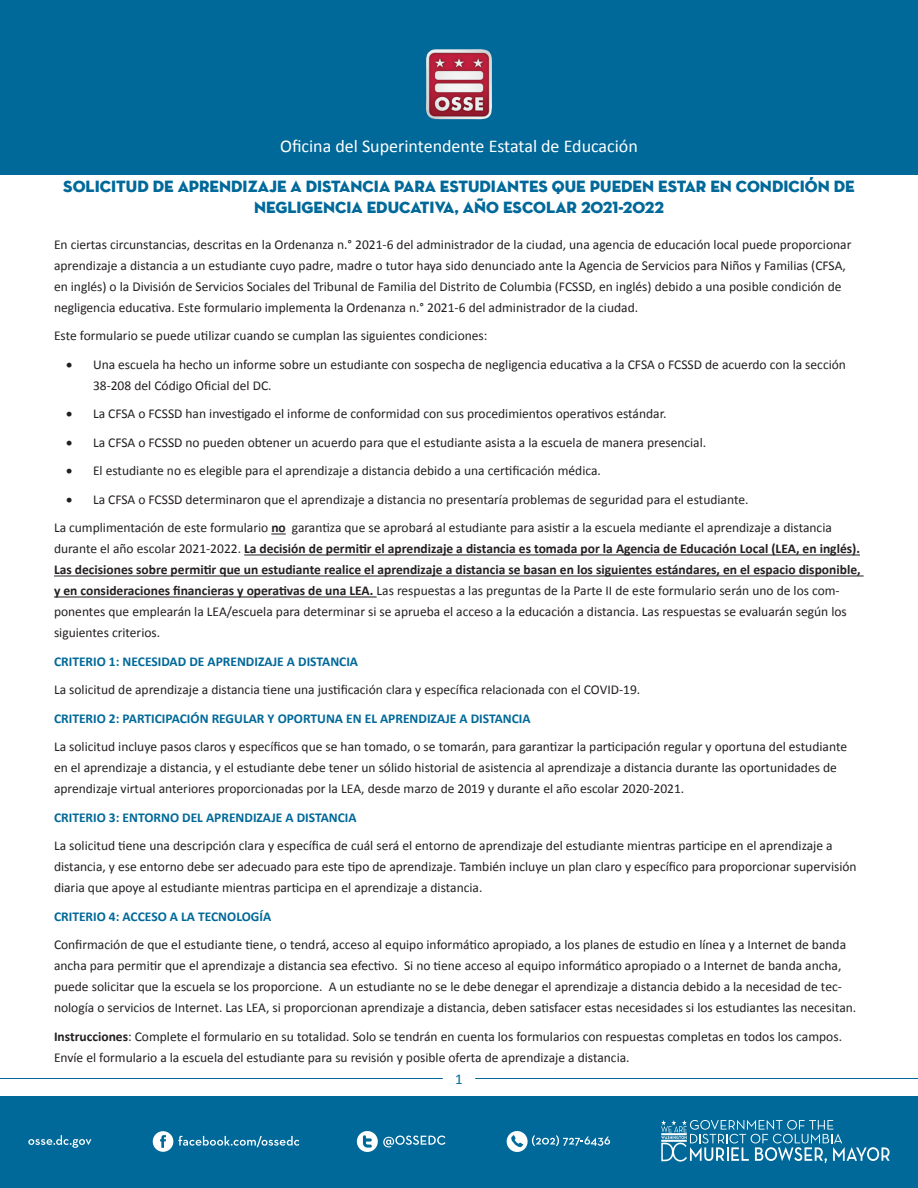
<style>
.page{position:relative;width:918px;height:1188px;background:#fff}
.page>*{position:absolute;margin:0;border:0;box-sizing:border-box;transform-origin:0 0}
.t1{font:18px "Calibri";color:#fff}
.t2{font:16.5px/21px "Neutra Disp Titling";color:#006999;text-align:center}
.t3{font:15px "Calibri";color:#006999}
.t4{font:13.5px/21px "Calibri";color:#231f20}
.t5{font:700 13.5px "Calibri";color:#006999}
.s1{font-weight:700}
</style>
<div class="page">
<div style="left:0;top:1096px;width:918px;height:92px;background:#006999"></div>
<svg style="left:153px;top:1131px;width:146px;height:21px"></svg>
<svg style="left:357px;top:1131px;width:89px;height:21px"></svg>
<svg style="left:28px;top:1135px;width:63px;height:13px"></svg>
<svg style="left:507px;top:1131px;width:103px;height:21px"></svg>
<svg style="left:661px;top:1120px;width:229px;height:43px"></svg>
<hr style="left:0;top:1078px;width:443px;height:1px;background:#006999">
<hr style="left:475px;top:1078px;width:443px;height:1px;background:#006999">
<div style="left:0;top:0;width:918px;height:175px;background:#006999"></div>
<img style="left:426px;top:49px;width:66px;height:71px">
<svg style="left:271px;top:534px;width:15px;height:1px"></svg>
<hr style="left:244px;top:555px;width:616px;height:1px;background:#231f20">
<hr style="left:54px;top:576px;width:810px;height:1px;background:#231f20">
<hr style="left:54px;top:597px;width:323px;height:1px;background:#231f20">
<p class="t1" style="left:280px;top:135px;width:359px">Oficina del Superintendente Estatal de Educación</p>
<p class="t2" style="left:63px;top:176px;width:793px">SOLICITUD DE APRENDIZAJE A DISTANCIA PARA ESTUDIANTES QUE PUEDEN ESTAR EN CONDICIÓN DE<br>NEGLIGENCIA EDUCATIVA, AÑO ESCOLAR 2021-2022</p>
<p class="t4" style="left:54px;top:234px;width:799px">En ciertas circunstancias, descritas en la Ordenanza n.° 2021-6 del administrador de la ciudad, una agencia de educación local puede proporcionar aprendizaje a distancia a un estudiante cuyo padre, madre o tutor haya sido denunciado ante la Agencia de Servicios para Niños y Familias (CFSA, en inglés) o la División de Servicios Sociales del Tribunal de Familia del Distrito de Columbia (FCSSD, en inglés) debido a una posible condición de negligencia educativa. Este formulario implementa la Ordenanza n.° 2021-6 del administrador de la ciudad.</p>
<p class="t4" style="left:54px;top:326px;width:435px">Este formulario se puede utilizar cuando se cumplan las siguientes condiciones:</p>
<p class="t4" style="left:93px;top:354px;width:755px;text-indent:-27px">• Una escuela ha hecho un informe sobre un estudiante con sospecha de negligencia educativa a la CFSA o FCSSD de acuerdo con la sección<br>38-208 del Código Oficial del DC.</p>
<p class="t4" style="left:66px;top:404px;width:602px">• La CFSA o FCSSD han investigado el informe de conformidad con sus procedimientos operativos estándar.</p>
<p class="t4" style="left:66px;top:432px;width:642px">• La CFSA o FCSSD no pueden obtener un acuerdo para que el estudiante asista a la escuela de manera presencial.</p>
<p class="t4" style="left:66px;top:461px;width:536px">• El estudiante no es elegible para el aprendizaje a distancia debido a una certificación médica.</p>
<p class="t4" style="left:66px;top:489px;width:684px">• La CFSA o FCSSD determinaron que el aprendizaje a distancia no presentaría problemas de seguridad para el estudiante.</p>
<p class="t4" style="left:54px;top:518px;width:808px">La cumplimentación de este formulario <span class="s1">no</span> garantiza que se aprobará al estudiante para asistir a la escuela mediante el aprendizaje a distancia durante el año escolar 2021-2022. <span class="s1">La decisión de permitir el aprendizaje a distancia es tomada por la Agencia de Educación Local (LEA, en inglés).<br>Las decisiones sobre permitir que un estudiante realice el aprendizaje a distancia se basan en los siguientes estándares, en el espacio disponible, y en consideraciones financieras y operativas de una LEA.</span> Las respuestas a las preguntas de la Parte II de este formulario serán uno de los com&shy;ponentes que emplearán la LEA/escuela para determinar si se aprueba el acceso a la educación a distancia. Las respuestas se evaluarán según los siguientes criterios.</p>
<p class="t5" style="left:54px;top:652px;width:306px">CRITERIO 1: NECESIDAD DE APRENDIZAJE A DISTANCIA</p>
<p class="t4" style="left:54px;top:680px;width:588px">La solicitud de aprendizaje a distancia tiene una justificación clara y específica relacionada con el COVID-19.</p>
<p class="t5" style="left:54px;top:709px;width:478px">CRITERIO 2: PARTICIPACIÓN REGULAR Y OPORTUNA EN EL APRENDIZAJE A DISTANCIA</p>
<p class="t4" style="left:54px;top:737px;width:795px">La solicitud incluye pasos claros y específicos que se han tomado, o se tomarán, para garantizar la participación regular y oportuna del estudiante en el aprendizaje a distancia, y el estudiante debe tener un sólido historial de asistencia al aprendizaje a distancia durante las oportunidades de aprendizaje virtual anteriores proporcionadas por la LEA, desde marzo de 2019 y durante el año escolar 2020-2021.</p>
<p class="t5" style="left:54px;top:808px;width:304px">CRITERIO 3: ENTORNO DEL APRENDIZAJE A DISTANCIA</p>
<p class="t4" style="left:54px;top:836px;width:804px">La solicitud tiene una descripción clara y específica de cuál será el entorno de aprendizaje del estudiante mientras participe en el aprendizaje a distancia, y ese entorno debe ser adecuado para este tipo de aprendizaje. También incluye un plan claro y específico para proporcionar supervisión diaria que apoye al estudiante mientras participa en el aprendizaje a distancia.</p>
<p class="t5" style="left:54px;top:907px;width:219px">CRITERIO 4: ACCESO A LA TECNOLOGÍA</p>
<p class="t4" style="left:54px;top:935px;width:804px">Confirmación de que el estudiante tiene, o tendrá, acceso al equipo informático apropiado, a los planes de estudio en línea y a Internet de banda ancha para permitir que el aprendizaje a distancia sea efectivo. Si no tiene acceso al equipo informático apropiado o a Internet de banda ancha, puede solicitar que la escuela se los proporcione. A un estudiante no se le debe denegar el aprendizaje a distancia debido a la necesidad de tec&shy;nología o servicios de Internet. Las LEA, si proporcionan aprendizaje a distancia, deben satisfacer estas necesidades si los estudiantes las necesitan.</p>
<p class="t4" style="left:54px;top:1026px;width:790px"><span class="s1">Instrucciones</span>: Complete el formulario en su totalidad. Solo se tendrán en cuenta los formularios con respuestas completas en todos los campos.<br>Envíe el formulario a la escuela del estudiante para su revisión y posible oferta de aprendizaje a distancia.</p>
<p class="t3" style="left:455px;top:1069px;width:9px">1</p>
</div>
